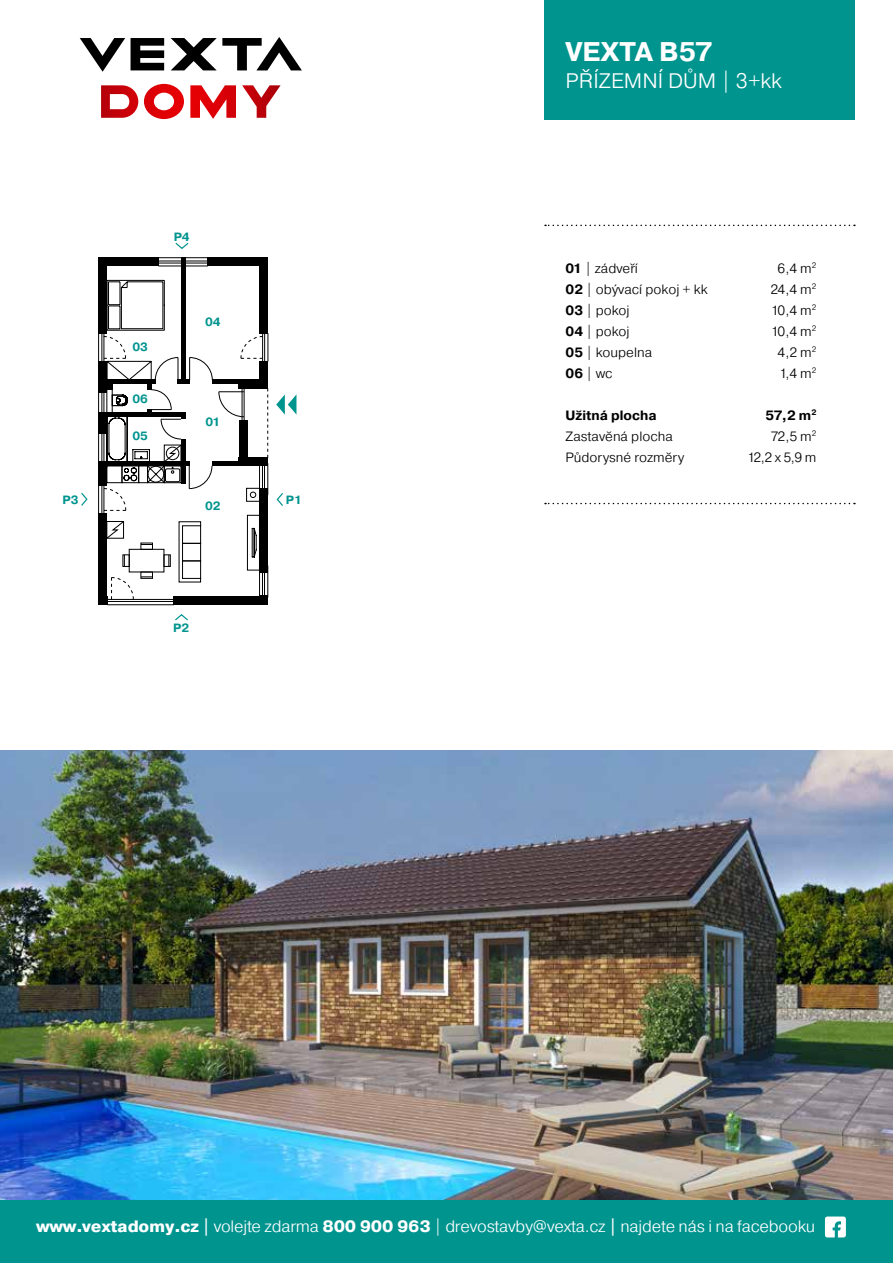
<style>
.page{position:relative;width:893px;height:1263px;background:#fff}
.page>*{position:absolute;margin:0;border:0;box-sizing:border-box;transform-origin:0 0}
.t1{font:700 27px "Pragmatica";color:#fff}
.t2{font:300 21px "Pragmatica";color:#fff}
.t3{font:300 16.5px "Pragmatica";letter-spacing:-.01em;color:#fff}
.t4{font:300 13.5px/21px "Pragmatica";color:#000}
.t5{font:700 13.5px "Pragmatica";color:#000}
.t6{font:700 12px "Pragmatica";color:#00948f}
.s1{font-weight:700}
.s2{font-weight:800}
</style>
<div class="page">
<div style="left:0;top:1199px;width:893px;height:64px;background:#00948f"></div>
<svg style="left:825px;top:1216px;width:21px;height:21px"></svg>
<svg style="left:190px;top:85px;width:46px;height:34px"></svg>
<svg style="left:144px;top:84px;width:40px;height:35px"></svg>
<svg style="left:101px;top:85px;width:37px;height:33px"></svg>
<svg style="left:242px;top:85px;width:39px;height:33px"></svg>
<svg style="left:131px;top:38px;width:33px;height:32px"></svg>
<svg style="left:80px;top:38px;width:45px;height:34px"></svg>
<svg style="left:171px;top:37px;width:131px;height:33px"></svg>
<div style="left:544px;top:0;width:311px;height:119px;background:#00948f"></div>
<svg style="left:545px;top:225px;width:310px;height:1px"></svg>
<svg style="left:545px;top:503px;width:310px;height:1px"></svg>
<img style="left:0;top:750px;width:893px;height:449px">
<svg style="left:175px;top:242px;width:14px;height:7px"></svg>
<svg style="left:175px;top:614px;width:13px;height:7px"></svg>
<svg style="left:276px;top:394px;width:20px;height:21px"></svg>
<svg style="left:276px;top:493px;width:7px;height:13px"></svg>
<svg style="left:81px;top:493px;width:7px;height:13px"></svg>
<div style="left:98px;top:257px;width:61px;height:9px;background:#000"></div>
<hr style="left:181px;top:258px;width:4px;height:126px;background:#000">
<hr style="left:212px;top:462px;width:28px;height:4px;background:#000">
<hr style="left:212px;top:380px;width:48px;height:4px;background:#000">
<div style="left:208px;top:257px;width:60px;height:9px;background:#000"></div>
<div style="left:259px;top:257px;width:9px;height:76px;background:#000"></div>
<div style="left:259px;top:361px;width:9px;height:28px;background:#000"></div>
<div style="left:239px;top:420px;width:9px;height:46px;background:#000"></div>
<div style="left:259px;top:488px;width:9px;height:85px;background:#000"></div>
<div style="left:259px;top:595px;width:9px;height:6px;background:#000"></div>
<div style="left:173px;top:596px;width:95px;height:9px;background:#000"></div>
<div style="left:98px;top:596px;width:10px;height:9px;background:#000"></div>
<div style="left:98px;top:514px;width:9px;height:91px;background:#000"></div>
<div style="left:98px;top:462px;width:9px;height:24px;background:#000"></div>
<div style="left:98px;top:412px;width:9px;height:22px;background:#000"></div>
<div style="left:98px;top:361px;width:9px;height:32px;background:#000"></div>
<div style="left:98px;top:257px;width:9px;height:77px;background:#000"></div>
<div style="left:239px;top:380px;width:29px;height:9px;background:#000"></div>
<div style="left:239px;top:457px;width:29px;height:9px;background:#000"></div>
<svg style="left:158px;top:257px;width:50px;height:10px"></svg>
<hr style="left:244px;top:388px;width:1px;height:32px;background:#000">
<hr style="left:242px;top:388px;width:1px;height:32px;background:#000">
<hr style="left:268px;top:463px;width:1px;height:32px;background:#000">
<hr style="left:264px;top:463px;width:1px;height:32px;background:#000">
<hr style="left:262px;top:463px;width:1px;height:32px;background:#000">
<hr style="left:259px;top:463px;width:1px;height:32px;background:#000">
<hr style="left:268px;top:566px;width:1px;height:31px;background:#000">
<hr style="left:264px;top:566px;width:1px;height:31px;background:#000">
<hr style="left:262px;top:566px;width:1px;height:31px;background:#000">
<hr style="left:259px;top:566px;width:1px;height:31px;background:#000">
<hr style="left:107px;top:604px;width:67px;height:1px;background:#000">
<hr style="left:107px;top:601px;width:67px;height:1px;background:#000">
<hr style="left:107px;top:599px;width:67px;height:1px;background:#000">
<hr style="left:98px;top:483px;width:1px;height:37px;background:#000">
<hr style="left:102px;top:483px;width:1px;height:37px;background:#000">
<hr style="left:104px;top:483px;width:1px;height:37px;background:#000">
<hr style="left:98px;top:431px;width:1px;height:36px;background:#000">
<hr style="left:102px;top:431px;width:1px;height:36px;background:#000">
<hr style="left:98px;top:389px;width:1px;height:36px;background:#000">
<hr style="left:102px;top:389px;width:1px;height:36px;background:#000">
<hr style="left:98px;top:328px;width:1px;height:37px;background:#000">
<hr style="left:102px;top:328px;width:1px;height:37px;background:#000">
<hr style="left:104px;top:328px;width:1px;height:37px;background:#000">
<hr style="left:107px;top:330px;width:57px;height:1px;background:#000">
<svg style="left:107px;top:280px;width:58px;height:50px"></svg>
<svg style="left:219px;top:391px;width:25px;height:26px"></svg>
<svg style="left:241px;top:333px;width:28px;height:28px"></svg>
<svg style="left:111px;top:577px;width:23px;height:23px"></svg>
<svg style="left:123px;top:554px;width:6px;height:13px"></svg>
<svg style="left:141px;top:543px;width:12px;height:6px"></svg>
<svg style="left:141px;top:572px;width:12px;height:7px"></svg>
<svg style="left:164px;top:554px;width:7px;height:13px"></svg>
<div style="left:129px;top:549px;width:35px;height:23px;border:1px solid #000"></div>
<svg style="left:179px;top:521px;width:22px;height:61px"></svg>
<svg style="left:252px;top:528px;width:5px;height:29px"></svg>
<div style="left:247px;top:515px;width:13px;height:55px;border:1px solid #000"></div>
<div style="left:246px;top:488px;width:14px;height:13px;border:1px solid #000"></div>
<svg style="left:250px;top:492px;width:6px;height:6px"></svg>
<svg style="left:107px;top:521px;width:17px;height:18px"></svg>
<svg style="left:103px;top:336px;width:110px;height:175px"></svg>
<svg style="left:267px;top:389px;width:1px;height:68px"></svg>
<p class="t6" style="left:174px;top:229px;width:18px">P4</p>
<p class="t6" style="left:132px;top:339px;width:17px">03</p>
<p class="t6" style="left:132px;top:391px;width:17px">06</p>
<p class="t6" style="left:132px;top:428px;width:17px">05</p>
<p class="t6" style="left:205px;top:314px;width:17px">04</p>
<p class="t6" style="left:206px;top:414px;width:16px">01</p>
<p class="t6" style="left:63px;top:492px;width:18px">P3</p>
<p class="t6" style="left:286px;top:492px;width:18px">P1</p>
<p class="t6" style="left:205px;top:498px;width:17px">02</p>
<p class="t6" style="left:173px;top:620px;width:18px">P2</p>
<h1 class="t1" style="left:566px;top:35px;width:149px">VEXTA B57</h1>
<h2 class="t2" style="left:566px;top:68px;width:218px">PŘÍZEMNÍ DŮM | 3+kk</h2>
<p class="t4" style="left:566px;top:257px;width:144px"><span class="s1">01</span> | zádveří<br><span class="s1">02</span> | obývací pokoj + kk<br><span class="s1">03</span> | pokoj<br><span class="s1">04</span> | pokoj<br><span class="s1">05</span> | koupelna<br><span class="s1">06</span> | wc</p>
<p class="t5" style="left:566px;top:406px;width:93px">Užitná plocha</p>
<p class="t4" style="left:566px;top:425px;width:120px">Zastavěná plocha<br>Půdorysné rozměry</p>
<p class="t4" style="left:771px;top:257px;width:47px;text-align:right">6,4 m<sup>2<br></sup>24,4 m<sup>2<br></sup>10,4 m<sup>2<br></sup>10,4 m<sup>2<br></sup>4,2 m<sup>2<br></sup>1,4 m<sup>2</sup></p>
<p class="t4" style="left:747px;top:404px;width:71px;text-align:right"><span class="s1">57,2 m</span><sup>2<br></sup>72,5 m<sup>2<br></sup>12,2 x 5,9 m</p>
<p class="t3" style="left:36px;top:1216px;width:781px"><span class="s2">www.vextadomy.cz |</span> volejte zdarma <span class="s2">800 900 963</span> | drevostavby@vexta.cz <span class="s2">|</span> najdete nás i na facebooku</p>
</div>
